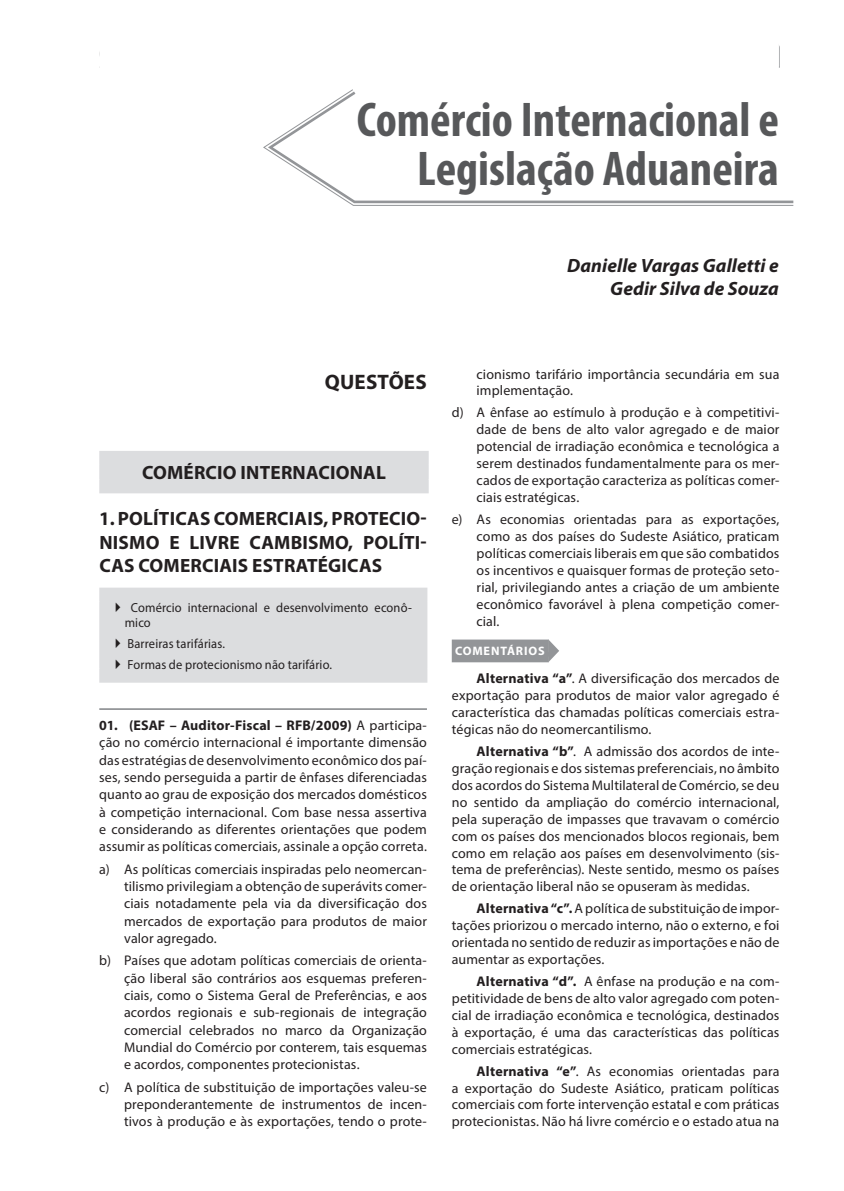
<style>
.page{position:relative;width:844px;height:1191px;background:#fff}
.page>*{position:absolute;margin:0;border:0;box-sizing:border-box;transform-origin:0 0}
.t1{font:700 condensed 49px/49px "Myriad Pro";color:#57585a;text-align:right}
.t2{font:700 21px "Myriad Pro";letter-spacing:.01em;color:#231f20}
.t3{font:700 19.25px/23.6px "Myriad Pro";letter-spacing:.01em;color:#231f20;text-align:justify}
.t4{font:italic 700 19.25px/22.8px "Myriad Pro";letter-spacing:.005em;color:#231f20;text-align:right}
.t5{font:14px/17px "Myriad Pro";letter-spacing:.01em;color:#231f20;text-align:justify}
.t6{font:13.12px/15.8px "Myriad Pro";letter-spacing:.01em;color:#231f20;scale:.95 1}
.t7{font:700 12.25px "Myriad Pro";letter-spacing:.07em;color:#fff}
.s1{font-weight:700}
.s2{color:#939598}
</style>
<div class="page">
<hr style="left:99px;top:708px;width:328px;height:2px;background:#939598">
<div style="left:100px;top:458px;width:327px;height:28px;background:#dcdddf"></div>
<div style="left:99px;top:451px;width:329px;height:14px;background:#dcdddf"></div>
<div style="left:99px;top:479px;width:329px;height:14px;background:#dcdddf"></div>
<svg style="left:99px;top:465px;width:1px;height:14px"></svg>
<svg style="left:427px;top:465px;width:1px;height:14px"></svg>
<div style="left:100px;top:594px;width:326px;height:81px;background:#dcdddf"></div>
<div style="left:99px;top:587px;width:328px;height:14px;background:#dcdddf"></div>
<div style="left:99px;top:668px;width:328px;height:14px;background:#dcdddf"></div>
<hr style="left:99px;top:601px;width:2px;height:67px;background:#dcdddf">
<hr style="left:426px;top:601px;width:1px;height:67px;background:#dcdddf">
<div style="left:451px;top:639px;width:97px;height:23px;background:#939598"></div>
<svg style="left:263px;top:146px;width:531px;height:60px"></svg>
<svg style="left:265px;top:89px;width:529px;height:115px"></svg>
<svg style="left:548px;top:643px;width:1px;height:15px"></svg>
<h1 class="t1" style="left:356px;top:94px;width:423px">Comércio Internacional e<br>Legislação Aduaneira</h1>
<h3 class="t4" style="left:567px;top:254px;width:213px">Danielle Vargas Galletti e<br>Gedir Silva de Souza</h3>
<h2 class="t2" style="left:324px;top:368px;width:103px">QUESTÕES</h2>
<h3 class="t3" style="left:142px;top:460px;width:245px">COMÉRCIO INTERNACIONAL</h3>
<h3 class="t3" style="left:99px;top:506px;width:329px">1. POLÍTICAS COMERCIAIS, PROTECIO-NISMO E LIVRE CAMBISMO, POLÍTI-CAS COMERCIAIS ESTRATÉGICAS</h3>
<p class="t6" style="left:125px;top:599px;width:303px;text-indent:6px">Comércio internacional e desenvolvimento econô&shy;mico</p>
<p class="t6" style="left:127px;top:633px;width:217px;line-height:20.7px">Barreiras tarifárias.<br>Formas de protecionismo não tarifário.</p>
<p class="t5" style="left:99px;top:716px;width:329px"><span class="s1">01. (ESAF – Auditor-Fiscal – RFB/2009)</span> A participa&shy;ção no comércio internacional é importante dimensão das estratégias de desenvolvimento econômico dos paí&shy;ses, sendo perseguida a partir de ênfases diferenciadas quanto ao grau de exposição dos mercados domésticos à competição internacional. Com base nessa assertiva e considerando as diferentes orientações que podem assumir as políticas comerciais, assinale a opção correta.</p>
<p class="t5" style="left:124px;top:860px;width:304px;text-indent:-25px">a) As políticas comerciais inspiradas pelo neomercan&shy;tilismo privilegiam a obtenção de superávits comer&shy;ciais notadamente pela via da diversificação dos mercados de exportação para produtos de maior valor agregado.</p>
<p class="t5" style="left:124px;top:951px;width:304px;text-indent:-25px">b) Países que adotam políticas comerciais de orienta&shy;ção liberal são contrários aos esquemas preferen&shy;ciais, como o Sistema Geral de Preferências, e aos acordos regionais e sub-regionais de integração comercial celebrados no marco da Organização Mundial do Comércio por conterem, tais esquemas e acordos, componentes protecionistas.</p>
<p class="t5" style="left:124px;top:1078px;width:304px;text-indent:-25px">c) A política de substituição de importações valeu-se preponderantemente de instrumentos de incen&shy;tivos à produção e às exportações, tendo o prote-</p>
<p class="t5" style="left:476px;top:365px;width:304px">cionismo tarifário importância secundária em sua implementação.</p>
<p class="t5" style="left:476px;top:404px;width:304px;text-indent:-25px">d) A ênfase ao estímulo à produção e à competitivi&shy;dade de bens de alto valor agregado e de maior potencial de irradiação econômica e tecnológica a serem destinados fundamentalmente para os mer&shy;cados de exportação caracteriza as políticas comer&shy;ciais estratégicas.</p>
<p class="t5" style="left:476px;top:510px;width:304px;text-indent:-25px">e) As economias orientadas para as exportações, como as dos países do Sudeste Asiático, praticam políticas comerciais liberais em que são combatidos os incentivos e quaisquer formas de proteção seto&shy;rial, privilegiando antes a criação de um ambiente econômico favorável à plena competição comer&shy;cial.</p>
<p class="t7" style="left:455px;top:643px;width:98px">COMENTÁRIOS <span class="s2">.</span></p>
<p class="t5" style="left:451px;top:670px;width:329px;text-indent:25px"><span class="s1">Alternativa “a”</span>. A diversificação dos mercados de exportação para produtos de maior valor agregado é característica das chamadas políticas comerciais estra&shy;tégicas não do neomercantilismo.</p>
<p class="t5" style="left:451px;top:742px;width:329px;text-indent:25px"><span class="s1">Alternativa “b”</span>. A admissão dos acordos de inte&shy;gração regionais e dos sistemas preferenciais, no âmbito dos acordos do Sistema Multilateral de Comércio, se deu no sentido da ampliação do comércio internacional, pela superação de impasses que travavam o comércio com os países dos mencionados blocos regionais, bem como em relação aos países em desenvolvimento (sis&shy;tema de preferências). Neste sentido, mesmo os países de orientação liberal não se opuseram às medidas.</p>
<p class="t5" style="left:451px;top:900px;width:329px;text-indent:25px"><span class="s1">Alternativa “c”.</span> A política de substituição de impor&shy;tações priorizou o mercado interno, não o externo, e foi orientada no sentido de reduzir as importações e não de aumentar as exportações.</p>
<p class="t5" style="left:451px;top:972px;width:329px;text-indent:25px"><span class="s1">Alternativa “d”.</span> A ênfase na produção e na com&shy;petitividade de bens de alto valor agregado com poten&shy;cial de irradiação econômica e tecnológica, destinados à exportação, é uma das características das políticas comerciais estratégicas.</p>
<p class="t5" style="left:451px;top:1062px;width:329px;text-indent:25px"><span class="s1">Alternativa “e”</span>. As economias orientadas para a exportação do Sudeste Asiático, praticam políticas comerciais com forte intervenção estatal e com práticas protecionistas. Não há livre comércio e o estado atua na</p>
</div>
